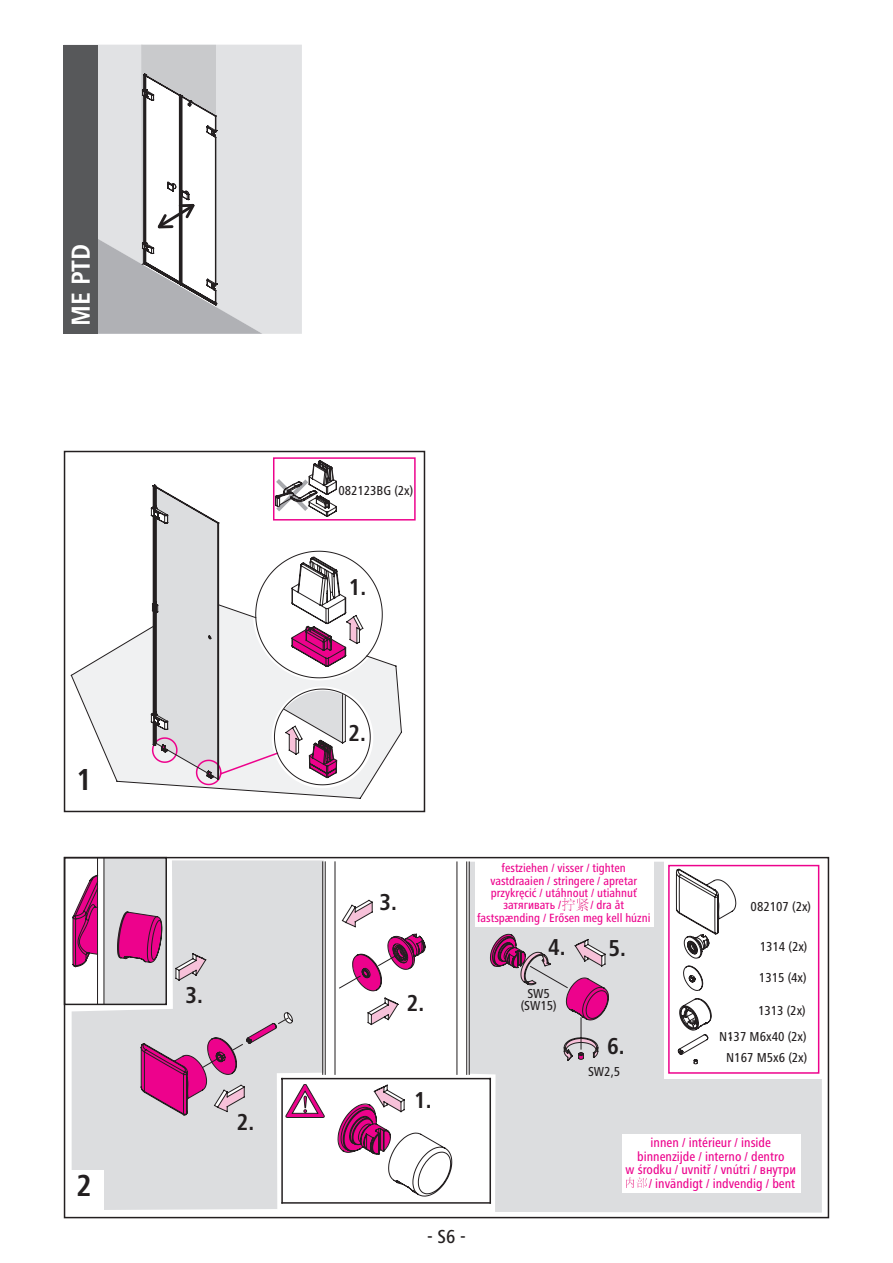
<style>
.page{position:relative;width:893px;height:1263px;background:#fff}
.page>*{position:absolute;margin:0;border:0;box-sizing:border-box;transform-origin:0 0}
.t1{font:700 condensed 31.5px "Frutiger Next LTW1 G";color:#231f20}
.t2{font:700 condensed 27px "Frutiger Next LTW1 G";color:#fff}
.t3{font:700 condensed 23.85px "Frutiger Next LTW1 G";color:#231f20}
.t4{font:500 condensed 19.5px "Frutiger Next LTW1 G";color:#231f20}
.t5{font:500 condensed 13.5px "Frutiger Next LTW1 G";color:#ed028c}
.t6{font:500 condensed 13.5px/12px "Frutiger Next LTW1 G";color:#231f20;text-align:center}
.t7{font:500 condensed 12.3px/12.3px "Frutiger Next LTW1 G";color:#ed028c}
</style>
<div class="page">
<svg style="left:64px;top:45px;width:238px;height:289px"></svg>
<div style="left:64px;top:45px;width:34px;height:288px;background:#57585a"></div>
<div style="left:273px;top:457px;width:143px;height:63px;border:1px solid #ed028c"></div>
<svg style="left:71px;top:627px;width:331px;height:172px"></svg>
<svg style="left:371px;top:518px;width:12px;height:206px"></svg>
<svg style="left:151px;top:460px;width:220px;height:326px"></svg>
<div style="left:64px;top:451px;width:361px;height:361px;border:1px solid #231f20"></div>
<div style="left:495px;top:1079px;width:327px;height:133px;background:#dcdddf"></div>
<div style="left:668px;top:865px;width:151px;height:209px;border:1px solid #ed028c"></div>
<svg style="left:66px;top:916px;width:426px;height:288px"></svg>
<svg style="left:73px;top:859px;width:663px;height:256px"></svg>
<svg style="left:286px;top:1084px;width:38px;height:33px"></svg>
<div style="left:475px;top:861px;width:179px;height:66px;background:#fff"></div>
<img style="left:562px;top:898px;width:26px;height:13px">
<div style="left:622px;top:1134px;width:178px;height:58px;background:#fff"></div>
<img style="left:626px;top:1177px;width:20px;height:10px">
<h2 class="t2" style="left:65px;top:326px;width:83px;rotate:-90deg">ME PTD</h2>
<h1 class="t1" style="left:77px;top:762px;width:17px">1</h1>
<h1 class="t1" style="left:77px;top:1168px;width:17px">2</h1>
<h3 class="t3" style="left:185px;top:981px;width:19px">3.</h3>
<h3 class="t3" style="left:237px;top:1108px;width:19px">2.</h3>
<p class="t6" style="left:338px;top:484px;width:77px">082123BG (2x)</p>
<h3 class="t3" style="left:349px;top:574px;width:19px">1.</h3>
<h3 class="t3" style="left:348px;top:719px;width:19px">2.</h3>
<h3 class="t3" style="left:380px;top:889px;width:19px">3.</h3>
<h3 class="t3" style="left:407px;top:989px;width:19px">2.</h3>
<h3 class="t3" style="left:414px;top:1086px;width:19px">1.</h3>
<p class="t7" style="left:502px;top:862px;width:126px">festziehen / visser / tighten</p>
<p class="t7" style="left:490px;top:874px;width:148px">vastdraaien / stringere / apretar</p>
<p class="t7" style="left:491px;top:887px;width:147px">przykręcić / utáhnout / utiahnuť</p>
<p class="t7" style="left:503px;top:899px;width:59px">затягивать /</p>
<p class="t7" style="left:477px;top:899px;width:175px;text-indent:113px">/ dra åt fastspænding / Erősen meg kell húzni</p>
<h3 class="t3" style="left:548px;top:934px;width:19px">4.</h3>
<p class="t6" style="left:521px;top:987px;width:37px">SW5 (SW15)</p>
<h3 class="t3" style="left:609px;top:934px;width:19px">5.</h3>
<h3 class="t3" style="left:607px;top:1032px;width:19px">6.</h3>
<p class="t6" style="left:588px;top:1065px;width:34px">SW2,5</p>
<p class="t6" style="left:751px;top:900px;width:62px">082107 (2x)</p>
<p class="t6" style="left:760px;top:940px;width:49px">1314 (2x)</p>
<p class="t6" style="left:759px;top:971px;width:49px">1315 (4x)</p>
<p class="t6" style="left:758px;top:1004px;width:49px">1313 (2x)</p>
<p class="t6" style="left:719px;top:1031px;width:89px">N137 M6x40 (2x)</p>
<p class="t6" style="left:726px;top:1051px;width:83px">N167 M5x6 (2x)</p>
<p class="t5" style="left:651px;top:1135px;width:122px">innen / intérieur / inside</p>
<p class="t5" style="left:637px;top:1149px;width:149px">binnenzijde / interno / dentro</p>
<p class="t5" style="left:626px;top:1162px;width:172px">w środku / uvnitř / vnútri / внутри</p>
<p class="t5" style="left:649px;top:1175px;width:148px">/ invändigt / indvendig / bent</p>
<h3 class="t4" style="left:427px;top:1225px;width:40px">- S6 -</h3>
</div>
